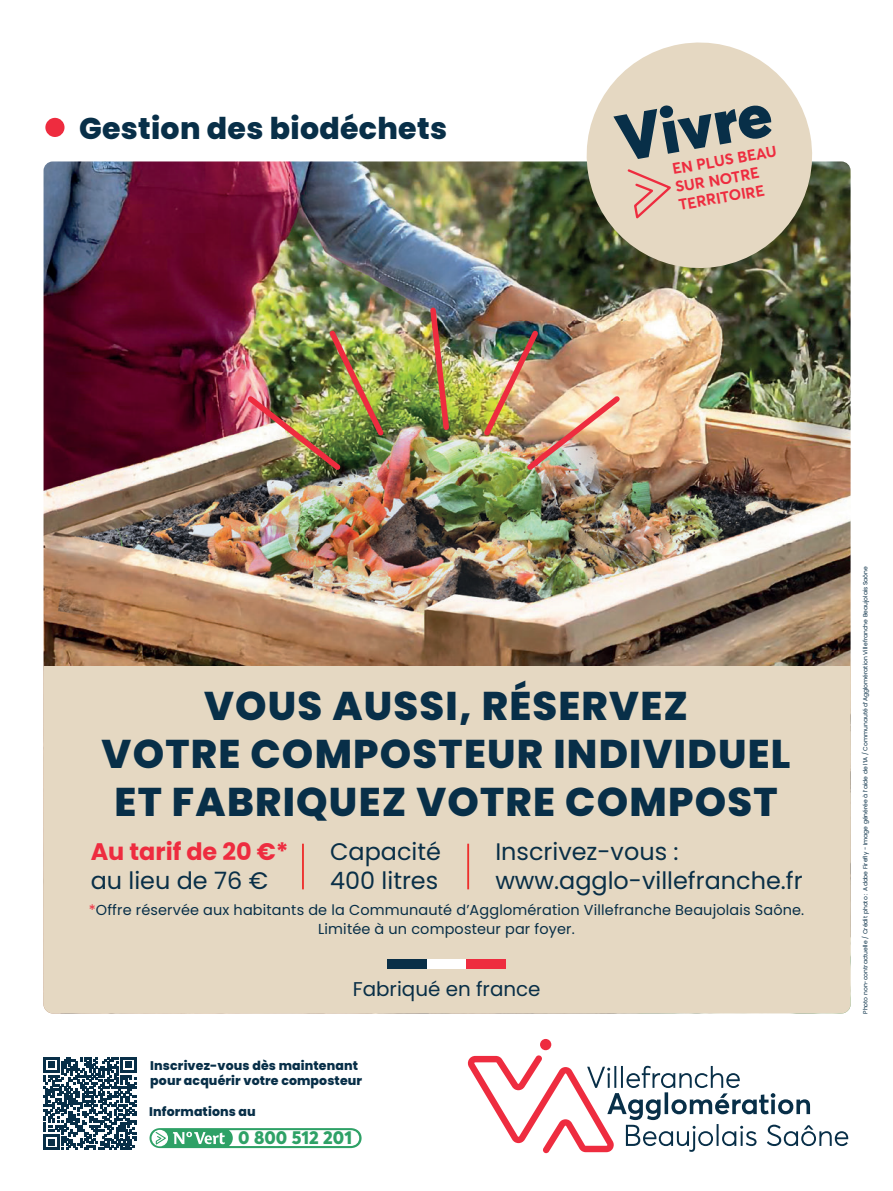
<style>
.page{position:relative;width:893px;height:1191px;background:#fff}
.page>*{position:absolute;margin:0;border:0;box-sizing:border-box;transform-origin:0 0}
.t1{font:900 64.95px "Averta";color:#082f48}
.t2{font:800 40.05px/48px "Poppins";letter-spacing:.03em;color:#082f48;text-align:center}
.t3{font:800 30px "Poppins";letter-spacing:.01em;color:#082f48}
.t4{font:23.85px/28.7px "Poppins";color:#092f47}
.t5{font:23.85px "Poppins";color:#ee2c3f}
.t6{font:19.95px "Poppins";color:#092f47}
.t7{font:800 18.6px "Averta";color:#2ea166}
.t8{font:700 15.15px/18.1px "Averta";color:#ee2c3f}
.t9{font:14.4px/19.4px "Poppins";letter-spacing:.01em;color:#082f48;text-align:center}
.t10{font:800 12.6px/15px "Poppins";letter-spacing:.01em;color:#082f48}
.t11{font:6px "Poppins";color:#092f47}
.s1{color:#ee2c3f}
</style>
<div class="page">
<svg style="left:150px;top:1128px;width:212px;height:20px"></svg>
<img style="left:44px;top:161px;width:807px;height:505px">
<div style="left:44px;top:666px;width:807px;height:347px;background:#e5d8c2"></div>
<svg style="left:578px;top:42px;width:243px;height:235px;fill:#e5d8c2"></svg>
<svg style="left:626px;top:167px;width:48px;height:55px"></svg>
<img style="left:427px;top:304px;width:25px;height:129px">
<img style="left:479px;top:326px;width:146px;height:149px">
<img style="left:243px;top:326px;width:145px;height:149px">
<hr style="left:467px;top:843px;width:2px;height:46px;background:#ee2f2d">
<hr style="left:302px;top:843px;width:2px;height:46px;background:#ee2f2d">
<div style="left:45px;top:118px;width:20px;height:19px;background:#ee2c3f;border-radius:50%"></div>
<div style="left:540px;top:1039px;width:11px;height:11px;background:#ee2c3f;border-radius:50%"></div>
<svg style="left:467px;top:1055px;width:381px;height:98px"></svg>
<div style="left:387px;top:959px;width:40px;height:9px;background:#092f47"></div>
<div style="left:427px;top:959px;width:39px;height:9px;background:#fff"></div>
<div style="left:466px;top:959px;width:40px;height:9px;background:#ee2c3f"></div>
<svg style="left:44px;top:1057px;width:93px;height:93px"></svg>
<h3 class="t3" style="left:79px;top:111px;width:369px">Gestion des biodéchets</h3>
<h1 class="t1" style="left:610px;top:98px;width:158px;rotate:-10deg">Vivre</h1>
<h3 class="t8" style="left:671px;top:160px;width:107px;rotate:-10deg">EN PLUS BEAU<br>SUR NOTRE<br>TERRITOIRE</h3>
<h2 class="t2" style="left:102px;top:682px;width:690px">VOUS AUSSI, RÉSERVEZ<br>VOTRE COMPOSTEUR INDIVIDUEL<br>ET FABRIQUEZ VOTRE COMPOST</h2>
<h3 class="t5" style="left:91px;top:838px;width:199px">Au tarif de 20 €*</h3>
<h3 class="t4" style="left:91px;top:866px;width:179px">au lieu de 76 €</h3>
<h3 class="t4" style="left:330px;top:838px;width:112px">Capacité<br>400 litres</h3>
<h3 class="t4" style="left:495px;top:838px;width:309px">Inscrivez-vous : www.agglo-villefranche.fr</h3>
<h3 class="t9" style="left:89px;top:900px;width:717px"><span class="s1">*</span>Offre réservée aux habitants de la Communauté d’Agglomération Villefranche Beaujolais Saône.<br>Limitée à un composteur par foyer.</h3>
<h3 class="t6" style="left:353px;top:977px;width:189px">Fabriqué en france</h3>
<h3 class="t10" style="left:150px;top:1058px;width:213px">Inscrivez-vous dès maintenant pour acquérir votre composteur</h3>
<h3 class="t10" style="left:149px;top:1104px;width:108px">Informations au</h3>
<h3 class="t7" style="left:238px;top:1125px;width:115px">0 800 512 201</h3>
<p class="t11" style="left:862px;top:1013px;width:449px;rotate:-90deg">Photo non-contractuelle / Crédit photo : Adobe Firefly - Image générée à l’aide de l’IA / Communauté d’Agglomération Villefranche Beaujolais Saône</p>
</div>
